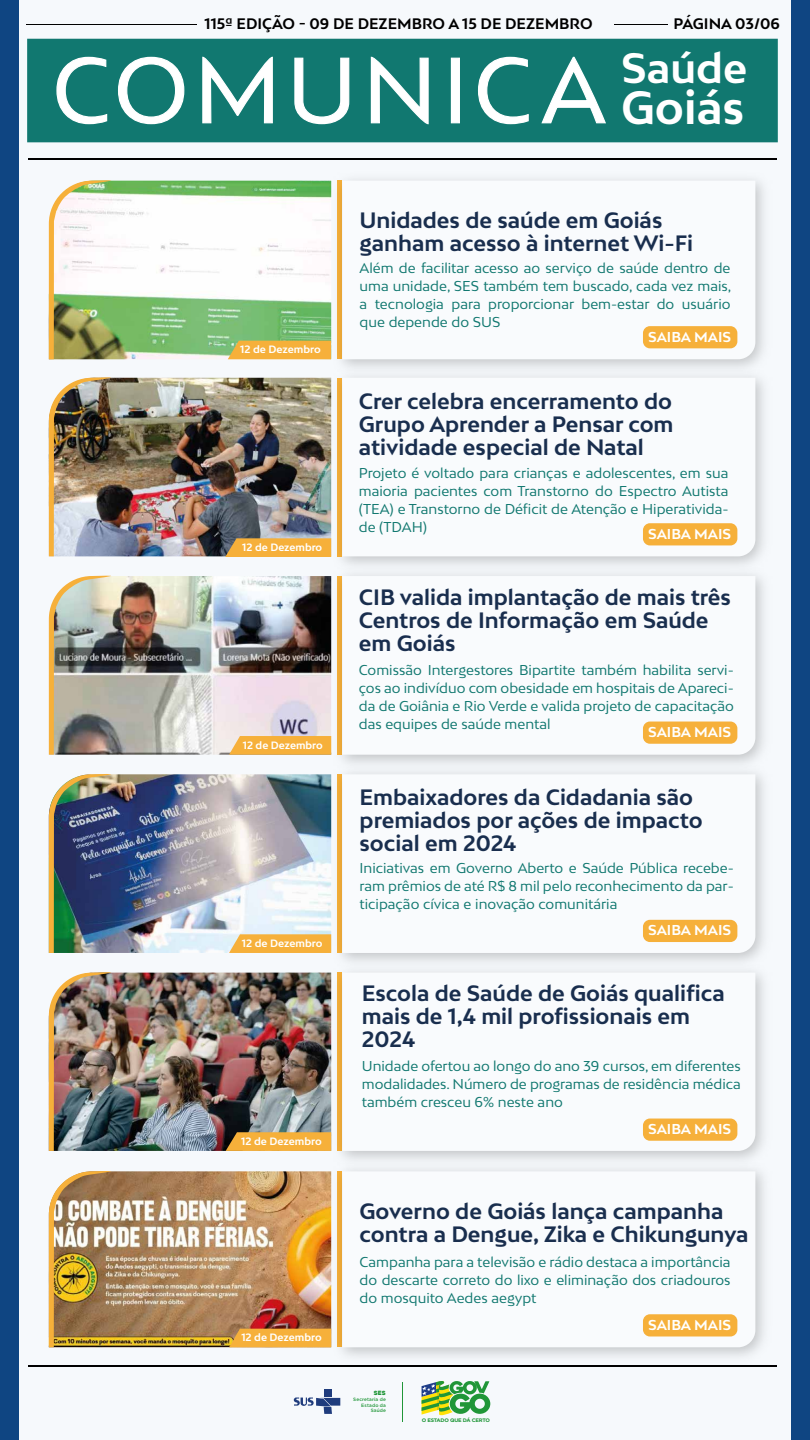
<style>
.page{position:relative;width:810px;height:1440px;background:#fff}
.page>*{position:absolute;margin:0;border:0;box-sizing:border-box;transform-origin:0 0}
.t1{font:700 44.1px "Bw Mitga";color:#fff}
.t2{font:700 40.12px "Bw Mitga";color:#fff}
.t3{font:700 21px/23.1px "Bw Mitga";color:#192e4e}
.t4{font:700 14.4px "Bw Mitga";color:#000}
.t5{font:700 13.58px "Bw Mitga";color:#fff}
.t6{font:13.5px/18.1px "Bw Mitga";color:#117870;text-align:justify}
.t7{font:700 10.05px "Bw Mitga";color:#fff}
.t8{font:5.78px "Heavitas";color:#209638}
.t9{font:700 5.1px "Gotham";letter-spacing:-.045em;color:#209638;scale:1.05 1}
.t10{font:500 4.72px/5.7px "Gotham";letter-spacing:.025em;color:#209638;text-align:right}
</style>
<div class="page">
<div style="left:7px;top:0;width:795px;height:1440px;background:#f6f9fc"></div>
<div style="left:0;top:0;width:19px;height:1440px;background:#0f4582"></div>
<div style="left:791px;top:0;width:19px;height:1440px;background:#0f4582"></div>
<div style="left:27px;top:39px;width:751px;height:103px;background:#117870"></div>
<hr style="left:26px;top:24px;width:171px;height:1px;background:#000">
<hr style="left:614px;top:24px;width:53px;height:1px;background:#000">
<hr style="left:28px;top:158px;width:749px;height:1px;background:#000">
<svg style="left:56px;top:56px;width:52px;height:69px"></svg>
<svg style="left:118px;top:56px;width:67px;height:69px"></svg>
<svg style="left:202px;top:56px;width:71px;height:68px"></svg>
<svg style="left:294px;top:57px;width:56px;height:68px"></svg>
<svg style="left:370px;top:56px;width:59px;height:69px"></svg>
<div style="left:451px;top:58px;width:9px;height:65px;background:#fff"></div>
<svg style="left:478px;top:56px;width:51px;height:69px"></svg>
<svg style="left:541px;top:56px;width:65px;height:68px"></svg>
<hr style="left:28px;top:1365px;width:749px;height:1px;background:#000">
<img style="left:329px;top:179px;width:435px;height:185px">
<svg style="left:342px;top:181px;width:413px;height:178px"></svg>
<img style="left:114px;top:181px;width:217px;height:178px">
<img style="left:49px;top:180px;width:65px;height:179px">
<div style="left:643px;top:326px;width:94px;height:22px;background:#f6b03a;border-radius:7px"></div>
<div style="left:228px;top:341px;width:103px;height:18px;background:#f6b03a"></div>
<img style="left:329px;top:364px;width:435px;height:198px">
<svg style="left:342px;top:378px;width:413px;height:178px"></svg>
<img style="left:114px;top:378px;width:217px;height:178px">
<img style="left:49px;top:377px;width:65px;height:179px">
<div style="left:643px;top:523px;width:94px;height:22px;background:#f6b03a;border-radius:7px"></div>
<img style="left:331px;top:562px;width:433px;height:199px">
<svg style="left:342px;top:576px;width:413px;height:179px"></svg>
<img style="left:114px;top:576px;width:217px;height:179px">
<img style="left:49px;top:575px;width:65px;height:180px">
<div style="left:643px;top:722px;width:94px;height:22px;background:#f6b03a;border-radius:7px"></div>
<svg style="left:229px;top:736px;width:102px;height:19px;background:#f4b244"></svg>
<img style="left:331px;top:761px;width:433px;height:198px">
<svg style="left:342px;top:774px;width:413px;height:179px"></svg>
<img style="left:114px;top:774px;width:217px;height:179px">
<img style="left:49px;top:774px;width:65px;height:179px">
<div style="left:643px;top:920px;width:94px;height:22px;background:#f6b03a;border-radius:7px"></div>
<svg style="left:229px;top:934px;width:102px;height:19px;background:#f4b447"></svg>
<img style="left:329px;top:959px;width:435px;height:199px">
<svg style="left:342px;top:973px;width:413px;height:178px"></svg>
<img style="left:114px;top:973px;width:217px;height:178px">
<img style="left:49px;top:972px;width:65px;height:179px">
<div style="left:643px;top:1119px;width:94px;height:22px;background:#f6b03a;border-radius:7px"></div>
<svg style="left:226px;top:1132px;width:105px;height:19px;background:#e7a638"></svg>
<img style="left:329px;top:1158px;width:447px;height:209px">
<svg style="left:342px;top:1171px;width:413px;height:176px"></svg>
<img style="left:114px;top:1171px;width:217px;height:176px">
<img style="left:49px;top:1171px;width:65px;height:176px">
<div style="left:643px;top:1314px;width:94px;height:22px;background:#f6b03a;border-radius:7px"></div>
<div style="left:229px;top:1329px;width:102px;height:18px;background:#f6b03a"></div>
<div style="left:324px;top:1390px;width:8px;height:7px;background:#1f3c7d"></div>
<svg style="left:294px;top:1398px;width:46px;height:16px"></svg>
<hr style="left:403px;top:1382px;width:1px;height:39px;background:#209638">
<svg style="left:422px;top:1381px;width:68px;height:35px"></svg>
<svg style="left:225px;top:538px;width:106px;height:19px;background:#ebab3e"></svg>
<p class="t4" style="left:205px;top:15px;width:390px">115ª EDIÇÃO - 09 DE DEZEMBRO A 15 DE DEZEMBRO</p>
<p class="t4" style="left:673px;top:14px;width:108px">PÁGINA 03/06</p>
<h2 class="t2" style="left:621px;top:42px;width:127px">Saúde</h2>
<h1 class="t1" style="left:621px;top:78px;width:125px">Goiás</h1>
<p class="t7" style="left:240px;top:343px;width:82px">12 de Dezembro</p>
<p class="t7" style="left:242px;top:540px;width:81px">12 de Dezembro</p>
<p class="t7" style="left:243px;top:738px;width:81px">12 de Dezembro</p>
<p class="t7" style="left:242px;top:937px;width:82px">12 de Dezembro</p>
<p class="t7" style="left:241px;top:1135px;width:82px">12 de Dezembro</p>
<p class="t7" style="left:241px;top:1331px;width:82px">12 de Dezembro</p>
<h3 class="t3" style="left:360px;top:208px;width:335px">Unidades de saúde em Goiás ganham acesso à internet Wi-Fi</h3>
<p class="t6" style="left:360px;top:258px;width:373px">Além de facilitar acesso ao serviço de saúde dentro de uma unidade, SES também tem buscado, cada vez mais, a tecnologia para proporcionar bem-estar do usuário que depende do SUS</p>
<p class="t5" style="left:648px;top:328px;width:85px">SAIBA MAIS</p>
<h3 class="t3" style="left:359px;top:389px;width:316px;text-align:justify">Crer celebra encerramento do Grupo Aprender a Pensar com atividade especial de Natal</h3>
<p class="t6" style="left:359px;top:464px;width:371px">Projeto é voltado para crianças e adolescentes, em sua maioria pacientes com Transtorno do Espectro Autista (TEA) e Transtorno de Déficit de Atenção e Hiperativida&shy;de (TDAH)</p>
<p class="t5" style="left:648px;top:525px;width:85px">SAIBA MAIS</p>
<h3 class="t3" style="left:359px;top:585px;width:374px">CIB valida implantação de mais três<br>Centros de Informação em Saúde em Goiás</h3>
<p class="t6" style="left:359px;top:660px;width:377px">Comissão Intergestores Bipartite também habilita servi&shy;ços ao indivíduo com obesidade em hospitais de Apareci&shy;da de Goiânia e Rio Verde e valida projeto de capacitação das equipes de saúde mental</p>
<p class="t5" style="left:648px;top:723px;width:85px">SAIBA MAIS</p>
<h3 class="t3" style="left:360px;top:785px;width:344px">Embaixadores da Cidadania são premiados por ações de impacto social em 2024</h3>
<p class="t6" style="left:360px;top:859px;width:376px">Iniciativas em Governo Aberto e Saúde Pública recebe&shy;ram prêmios de até R$ 8 mil pelo reconhecimento da par&shy;ticipação cívica e inovação comunitária</p>
<p class="t5" style="left:648px;top:921px;width:85px">SAIBA MAIS</p>
<h3 class="t3" style="left:362px;top:981px;width:364px">Escola de Saúde de Goiás qualifica mais de 1,4 mil profissionais em<br>2024</h3>
<p class="t6" style="left:362px;top:1056px;width:380px">Unidade ofertou ao longo do ano 39 cursos, em diferentes modalidades. Número de programas de residência médica também cresceu 6% neste ano</p>
<p class="t5" style="left:648px;top:1120px;width:85px">SAIBA MAIS</p>
<h3 class="t3" style="left:360px;top:1199px;width:391px">Governo de Goiás lança campanha contra a Dengue, Zika e Chikungunya</h3>
<p class="t6" style="left:360px;top:1252px;width:373px">Campanha para a televisão e rádio destaca a importância do descarte correto do lixo e eliminação dos criadouros do mosquito Aedes aegypt</p>
<p class="t8" style="left:374px;top:1390px;width:14px">SES</p>
<p class="t10" style="left:353px;top:1396px;width:34px">Secretaria de<br>Estado da<br>Saúde</p>
<p class="t9" style="left:422px;top:1417px;width:66px">O ESTADO QUE DÁ CERTO</p>
<p class="t5" style="left:648px;top:1316px;width:85px">SAIBA MAIS</p>
</div>
